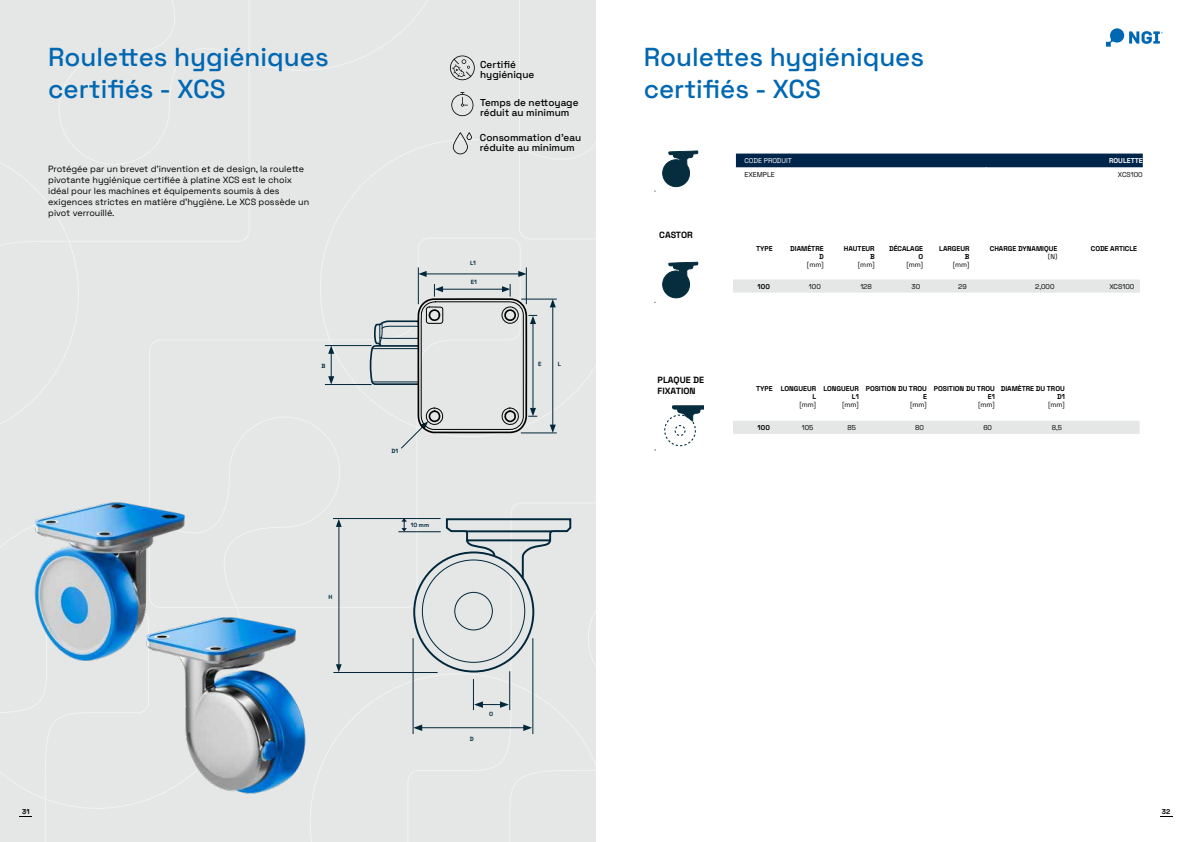
<style>
.page{position:relative;width:1191px;height:842px;background:#fff}
.page>*{position:absolute;margin:0;border:0;box-sizing:border-box;transform-origin:0 0}
.t1{font:500 26px/32px "Space Grotesk";color:#0068b2}
.t2{font:500 10px/10px "Space Grotesk";color:#000}
.t3{font:9px/11px "Space Grotesk";color:#000}
.t4{font:700 9px/10.8px "Space Grotesk";color:#000}
.t5{font:700 7px/8px "Space Grotesk";color:#000;text-align:right}
.t6{font:7px "Space Grotesk";color:#000}
.t7{font:7px "Space Grotesk";color:#fff}
.t8{font:700 7px "Space Grotesk";color:#fff}
.t9{font:700 6px "Space Grotesk";color:#012e40}
</style>
<div class="page">
<div style="left:0;top:0;width:595px;height:842px;background:#e5e6e6"></div>
<svg style="left:479px;top:579px;width:56px;height:94px"></svg>
<svg style="left:479px;top:673px;width:116px;height:127px"></svg>
<svg style="left:587px;top:615px;width:8px;height:79px"></svg>
<svg style="left:479px;top:503px;width:42px;height:105px"></svg>
<svg style="left:519px;top:0;width:76px;height:239px"></svg>
<svg style="left:59px;top:0;width:392px;height:165px"></svg>
<svg style="left:1106px;top:28px;width:56px;height:19px"></svg>
<div style="left:662px;top:159px;width:28px;height:28px;background:#052d3e;border-radius:50%"></div>
<div style="left:662px;top:159px;width:28px;height:28px;border:1px solid #022d3e;border-radius:50%"></div>
<div style="left:671px;top:168px;width:10px;height:10px;border:1px dashed #052d3e;border-radius:50%"></div>
<svg style="left:668px;top:150px;width:30px;height:16px"></svg>
<div style="left:664px;top:414px;width:32px;height:32px;border:1px dashed #022d3e;border-radius:50%"></div>
<div style="left:674px;top:425px;width:11px;height:11px;border:1px dashed #052d3e;border-radius:50%"></div>
<svg style="left:671px;top:405px;width:32px;height:18px"></svg>
<div style="left:662px;top:271px;width:28px;height:27px;background:#052d3e;border-radius:50%"></div>
<div style="left:662px;top:270px;width:28px;height:29px;border:1px solid #022d3e;border-radius:50%"></div>
<div style="left:671px;top:280px;width:10px;height:9px;border:1px dashed #052d3e;border-radius:50%"></div>
<svg style="left:668px;top:261px;width:30px;height:17px"></svg>
<hr style="left:532px;top:638px;width:1px;height:96px;background:#00273a">
<hr style="left:420px;top:727px;width:104px;height:1px;background:#00273a">
<svg style="left:523px;top:724px;width:9px;height:7px"></svg>
<hr style="left:509px;top:671px;width:1px;height:39px;background:#00273a">
<svg style="left:479px;top:701px;width:30px;height:7px"></svg>
<div style="left:454px;top:592px;width:38px;height:38px;border:1px solid #00273a;border-radius:50%"></div>
<svg style="left:479px;top:517px;width:93px;height:62px"></svg>
<hr style="left:466px;top:530px;width:86px;height:2px;background:#00273a">
<hr style="left:521px;top:299px;width:36px;height:1px;background:#00273a">
<hr style="left:521px;top:433px;width:36px;height:1px;background:#00273a">
<hr style="left:552px;top:306px;width:1px;height:120px;background:#00273a">
<svg style="left:550px;top:299px;width:6px;height:8px"></svg>
<svg style="left:550px;top:425px;width:6px;height:8px"></svg>
<svg style="left:369px;top:267px;width:168px;height:169px"></svg>
<div style="left:504px;top:309px;width:12px;height:12px;border:2px solid #000;border-radius:50%"></div>
<div style="left:502px;top:307px;width:16px;height:17px;border:1px solid #000;border-radius:50%"></div>
<img style="left:150px;top:374px;width:329px;height:468px">
<img style="left:1px;top:259px;width:368px;height:489px">
<svg style="left:450px;top:56px;width:25px;height:24px"></svg>
<svg style="left:451px;top:92px;width:22px;height:24px"></svg>
<svg style="left:453px;top:132px;width:19px;height:22px"></svg>
<hr style="left:398px;top:531px;width:43px;height:1px;background:#002139">
<svg style="left:401px;top:518px;width:6px;height:14px"></svg>
<div style="left:733px;top:421px;width:406px;height:13px;background:#e5e6e6"></div>
<svg style="left:733px;top:279px;width:407px;height:14px;background:#e6e7e7"></svg>
<svg style="left:736px;top:154px;width:406px;height:14px;background:#0d3053"></svg>
<svg style="left:0;top:610px;width:149px;height:207px"></svg>
<h1 class="t1" style="left:48px;top:39px;width:282px">Roulettes hygiéniques certifiés - XCS</h1>
<h1 class="t1" style="left:643px;top:39px;width:282px">Roulettes hygiéniques certifiés - XCS</h1>
<p class="t2" style="left:480px;top:132px;width:103px">Consommation d’eau réduite au minimum</p>
<p class="t2" style="left:480px;top:59px;width:56px">Certifié hygiénique</p>
<p class="t2" style="left:480px;top:97px;width:100px">Temps de nettoyage réduit au minimum</p>
<p class="t3" style="left:48px;top:163px;width:262px">Protégée par un brevet d’invention et de design, la roulette pivotante hygiénique certifiée à platine XCS est le choix idéal pour les machines et équipements soumis à des exigences strictes en matière d’hygiène. Le XCS possède un pivot verrouillé.</p>
<p class="t9" style="left:321px;top:361px;width:5px">B</p>
<p class="t9" style="left:328px;top:593px;width:5px">H</p>
<p class="t9" style="left:470px;top:259px;width:7px">L1</p>
<p class="t9" style="left:471px;top:278px;width:8px">E1</p>
<p class="t9" style="left:391px;top:447px;width:8px">D1</p>
<p class="t9" style="left:411px;top:521px;width:20px">10 mm</p>
<p class="t9" style="left:538px;top:360px;width:5px">E</p>
<p class="t9" style="left:558px;top:360px;width:5px">L</p>
<p class="t9" style="left:470px;top:734px;width:5px">D</p>
<p class="t9" style="left:489px;top:709px;width:6px">O</p>
<p class="t4" style="left:659px;top:229px;width:35px">CASTOR</p>
<p class="t4" style="left:657px;top:374px;width:48px">PLAQUE DE<br>FIXATION</p>
<p class="t7" style="left:744px;top:156px;width:49px">CODE PRODUIT</p>
<p class="t8" style="left:1109px;top:156px;width:35px">ROULETTE</p>
<p class="t6" style="left:744px;top:169px;width:32px">EXEMPLE</p>
<p class="t6" style="left:1117px;top:169px;width:26px">XCS100</p>
<p class="t5" style="left:756px;top:244px;width:18px">TYPE</p>
<p class="t5" style="left:790px;top:244px;width:35px">DIAMÈTRE<br>D</p>
<p class="t6" style="left:807px;top:259px;width:18px">[mm]</p>
<p class="t5" style="left:844px;top:244px;width:32px">HAUTEUR<br>B</p>
<p class="t6" style="left:858px;top:259px;width:18px">[mm]</p>
<p class="t5" style="left:889px;top:244px;width:36px">DÉCALAGE<br>O</p>
<p class="t6" style="left:906px;top:259px;width:18px">[mm]</p>
<p class="t5" style="left:939px;top:244px;width:32px">LARGEUR<br>B</p>
<p class="t6" style="left:952px;top:259px;width:18px">[mm]</p>
<p class="t5" style="left:989px;top:244px;width:69px">CHARGE DYNAMIQUE</p>
<p class="t6" style="left:1048px;top:251px;width:11px">[N]</p>
<p class="t5" style="left:1091px;top:244px;width:48px">CODE ARTICLE</p>
<p class="t5" style="left:757px;top:282px;width:14px">100</p>
<p class="t6" style="left:809px;top:281px;width:13px">100</p>
<p class="t6" style="left:860px;top:281px;width:13px">128</p>
<p class="t6" style="left:911px;top:281px;width:10px">30</p>
<p class="t6" style="left:958px;top:281px;width:10px">29</p>
<p class="t6" style="left:1035px;top:281px;width:21px">2,000</p>
<p class="t6" style="left:1109px;top:281px;width:26px">XCS100</p>
<p class="t5" style="left:1000px;top:385px;width:66px">DIAMÈTRE DU TROU<br>D1</p>
<p class="t6" style="left:1048px;top:400px;width:18px">[mm]</p>
<p class="t5" style="left:756px;top:385px;width:62px">TYPE LONGUEUR<br>L</p>
<p class="t6" style="left:799px;top:400px;width:18px">[mm]</p>
<p class="t5" style="left:823px;top:385px;width:37px">LONGUEUR<br>L1</p>
<p class="t6" style="left:842px;top:400px;width:18px">[mm]</p>
<p class="t5" style="left:865px;top:385px;width:63px">POSITION DU TROU<br>E</p>
<p class="t6" style="left:910px;top:400px;width:18px">[mm]</p>
<p class="t5" style="left:933px;top:385px;width:63px">POSITION DU TROU<br>E1</p>
<p class="t6" style="left:978px;top:400px;width:18px">[mm]</p>
<p class="t5" style="left:757px;top:423px;width:14px">100</p>
<p class="t6" style="left:802px;top:423px;width:13px">105</p>
<p class="t6" style="left:847px;top:423px;width:10px">85</p>
<p class="t6" style="left:915px;top:423px;width:10px">80</p>
<p class="t6" style="left:983px;top:423px;width:10px">60</p>
<p class="t6" style="left:1051px;top:423px;width:12px">8,5</p>
<p class="t5" style="left:22px;top:807px;width:9px">31</p>
<p class="t5" style="left:1161px;top:807px;width:10px">32</p>
</div>
